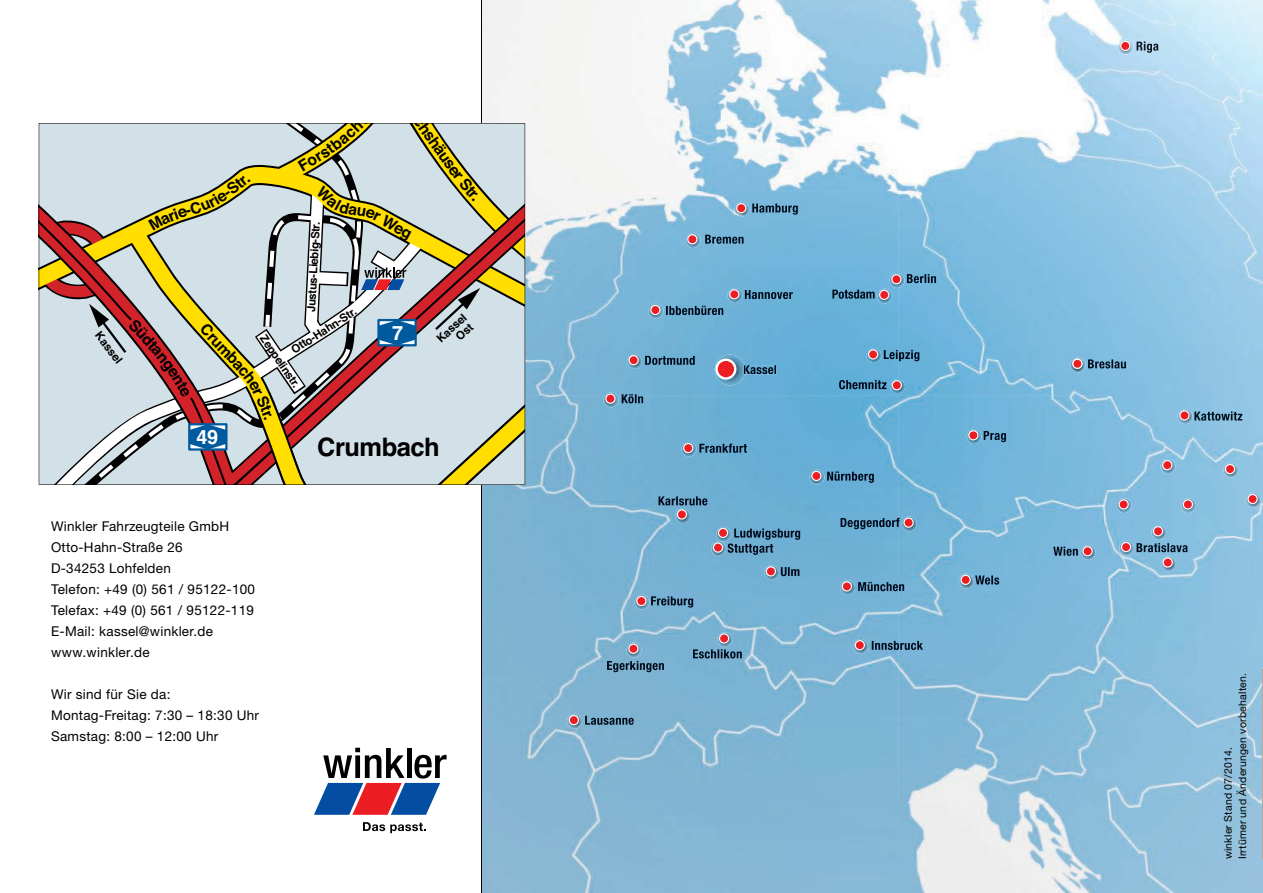
<style>
.page{position:relative;width:1263px;height:893px;background:#fff}
.page>*{position:absolute;margin:0;border:0;box-sizing:border-box;transform-origin:0 0}
.t1{font:700 25.5px "Helvetica";letter-spacing:-.02em;color:#000}
.t2{font:700 19.8px "Helvetica";color:#fff}
.t3{font:700 15.6px "Helvetica";color:#000}
.t4{font:13.5px/21px "Helvetica Neue LTW1 G";letter-spacing:.02em;color:#000}
.t5{font:700 11.4px "Helvetica";color:#000}
.t6{font:10.5px/14.2px "Helvetica Neue LTW1 G";letter-spacing:.02em;color:#000}
</style>
<div class="page">
<img style="left:482px;top:0;width:780px;height:893px">
<img style="left:727px;top:288px;width:15px;height:15px">
<svg style="left:729px;top:289px;width:10px;height:10px"></svg>
<img style="left:745px;top:290px;width:48px;height:9px">
<img style="left:877px;top:289px;width:15px;height:15px">
<svg style="left:879px;top:290px;width:10px;height:10px"></svg>
<img style="left:832px;top:290px;width:43px;height:9px">
<img style="left:907px;top:274px;width:29px;height:9px">
<img style="left:889px;top:273px;width:15px;height:15px">
<svg style="left:891px;top:274px;width:10px;height:10px"></svg>
<img style="left:627px;top:354px;width:15px;height:15px">
<svg style="left:628px;top:355px;width:11px;height:10px"></svg>
<img style="left:649px;top:304px;width:14px;height:15px">
<svg style="left:650px;top:305px;width:10px;height:10px"></svg>
<img style="left:645px;top:356px;width:50px;height:9px">
<img style="left:604px;top:392px;width:15px;height:15px">
<svg style="left:605px;top:393px;width:10px;height:11px"></svg>
<img style="left:622px;top:394px;width:21px;height:9px">
<img style="left:746px;top:365px;width:30px;height:9px">
<img style="left:699px;top:444px;width:48px;height:9px">
<img style="left:681px;top:442px;width:15px;height:15px">
<svg style="left:683px;top:443px;width:10px;height:10px"></svg>
<img style="left:675px;top:508px;width:15px;height:15px">
<svg style="left:677px;top:509px;width:10px;height:11px"></svg>
<img style="left:658px;top:496px;width:49px;height:9px">
<img style="left:734px;top:202px;width:15px;height:15px">
<svg style="left:736px;top:203px;width:10px;height:10px"></svg>
<img style="left:752px;top:203px;width:46px;height:12px">
<img style="left:728px;top:543px;width:45px;height:12px">
<img style="left:711px;top:541px;width:15px;height:15px">
<img style="left:734px;top:528px;width:66px;height:12px">
<img style="left:716px;top:527px;width:15px;height:15px">
<svg style="left:713px;top:528px;width:15px;height:25px"></svg>
<img style="left:827px;top:471px;width:47px;height:12px">
<img style="left:809px;top:470px;width:15px;height:15px">
<svg style="left:811px;top:471px;width:10px;height:10px"></svg>
<img style="left:781px;top:567px;width:18px;height:9px">
<img style="left:764px;top:565px;width:15px;height:15px">
<svg style="left:766px;top:566px;width:10px;height:10px"></svg>
<img style="left:902px;top:516px;width:15px;height:15px">
<svg style="left:903px;top:517px;width:11px;height:11px"></svg>
<img style="left:840px;top:518px;width:59px;height:11px">
<img style="left:959px;top:574px;width:15px;height:14px">
<svg style="left:960px;top:575px;width:24px;height:10px"></svg>
<img style="left:985px;top:575px;width:14px;height:10px">
<img style="left:840px;top:580px;width:15px;height:15px">
<svg style="left:842px;top:581px;width:10px;height:10px"></svg>
<img style="left:858px;top:582px;width:46px;height:9px">
<img style="left:634px;top:595px;width:15px;height:15px">
<svg style="left:636px;top:596px;width:10px;height:10px"></svg>
<img style="left:651px;top:596px;width:42px;height:12px">
<img style="left:627px;top:642px;width:14px;height:15px">
<svg style="left:628px;top:644px;width:10px;height:10px"></svg>
<img style="left:607px;top:661px;width:57px;height:11px">
<img style="left:567px;top:714px;width:15px;height:15px">
<svg style="left:569px;top:715px;width:10px;height:10px"></svg>
<img style="left:585px;top:716px;width:49px;height:9px">
<img style="left:1178px;top:409px;width:14px;height:15px">
<svg style="left:1179px;top:410px;width:10px;height:11px"></svg>
<img style="left:1194px;top:411px;width:48px;height:10px">
<img style="left:966px;top:429px;width:15px;height:15px">
<svg style="left:968px;top:430px;width:10px;height:10px"></svg>
<img style="left:984px;top:431px;width:22px;height:11px">
<img style="left:1118px;top:40px;width:15px;height:15px">
<svg style="left:1120px;top:41px;width:10px;height:10px"></svg>
<img style="left:1136px;top:42px;width:22px;height:11px">
<img style="left:839px;top:380px;width:47px;height:9px">
<img style="left:890px;top:379px;width:15px;height:15px">
<svg style="left:892px;top:380px;width:10px;height:10px"></svg>
<img style="left:1081px;top:545px;width:15px;height:15px">
<svg style="left:1082px;top:546px;width:11px;height:10px"></svg>
<img style="left:1053px;top:547px;width:25px;height:9px">
<img style="left:866px;top:348px;width:15px;height:15px">
<svg style="left:868px;top:349px;width:10px;height:11px"></svg>
<img style="left:884px;top:350px;width:35px;height:11px">
<img style="left:666px;top:306px;width:57px;height:9px">
<img style="left:685px;top:233px;width:15px;height:15px">
<svg style="left:687px;top:234px;width:10px;height:10px"></svg>
<img style="left:705px;top:235px;width:38px;height:9px">
<img style="left:853px;top:639px;width:15px;height:15px">
<svg style="left:855px;top:640px;width:10px;height:10px"></svg>
<img style="left:872px;top:641px;width:51px;height:9px">
<img style="left:1119px;top:541px;width:15px;height:15px">
<svg style="left:1121px;top:542px;width:10px;height:10px"></svg>
<img style="left:1136px;top:543px;width:51px;height:9px">
<img style="left:1117px;top:498px;width:15px;height:15px">
<svg style="left:1118px;top:499px;width:11px;height:11px"></svg>
<img style="left:1160px;top:459px;width:15px;height:15px">
<svg style="left:1162px;top:460px;width:10px;height:10px"></svg>
<img style="left:1181px;top:498px;width:15px;height:15px">
<svg style="left:1183px;top:499px;width:10px;height:11px"></svg>
<img style="left:1151px;top:525px;width:15px;height:15px">
<svg style="left:1153px;top:526px;width:10px;height:10px"></svg>
<img style="left:1161px;top:556px;width:15px;height:15px">
<svg style="left:1162px;top:557px;width:11px;height:11px"></svg>
<img style="left:1223px;top:463px;width:15px;height:15px">
<svg style="left:1225px;top:464px;width:10px;height:10px"></svg>
<img style="left:1246px;top:493px;width:15px;height:15px">
<svg style="left:1247px;top:494px;width:11px;height:10px"></svg>
<img style="left:717px;top:632px;width:15px;height:15px">
<svg style="left:719px;top:633px;width:10px;height:11px"></svg>
<img style="left:693px;top:649px;width:49px;height:9px">
<img style="left:1088px;top:359px;width:38px;height:9px">
<img style="left:1070px;top:357px;width:15px;height:15px">
<svg style="left:1072px;top:359px;width:10px;height:10px"></svg>
<img style="left:715px;top:355px;width:30px;height:30px">
<svg style="left:744px;top:365px;width:2px;height:9px"></svg>
<svg style="left:715px;top:359px;width:21px;height:21px"></svg>
<hr style="left:481px;top:0;width:1px;height:893px;background:#000">
<img style="left:1262px;top:1px;width:1px;height:891px">
<svg style="left:314px;top:748px;width:133px;height:67px"></svg>
<svg style="left:363px;top:822px;width:63px;height:11px"></svg>
<svg style="left:1262px;top:669px;width:1px;height:191px"></svg>
<svg style="left:39px;top:112px;width:486px;height:372px;background:#c6c1b1"></svg>
<p class="t5" style="left:101px;top:330px;width:38px;rotate:52deg">Kassel</p>
<h2 class="t2" style="left:196px;top:429px;width:23px">49</h2>
<p class="t5" style="left:307px;top:312px;width:92px;rotate:-87deg">Justus-Liebig-Str.</p>
<p class="t5" style="left:290px;top:347px;width:77px;rotate:-33deg">Otto-Hahn-Str.</p>
<p class="t5" style="left:267px;top:333px;width:63px;rotate:56deg">Zeppelinstr.</p>
<p class="t3" style="left:423px;top:114px;width:45px;rotate:55deg">chshä</p>
<h2 class="t2" style="left:392px;top:325px;width:13px">7</h2>
<p class="t5" style="left:435px;top:337px;width:38px;rotate:-43deg">Kassel</p>
<h1 class="t1" style="left:317px;top:437px;width:124px">Crumbach</h1>
<p class="t4" style="left:51px;top:516px;width:206px">Winkler Fahrzeugteile GmbH<br>Otto-Hahn-Straße 26<br>D-34253 Lohfelden<br>Telefon: +49 (0) 561 / 95122-100<br>Telefax: +49 (0) 561 / 95122-119<br>E-Mail: kassel@winkler.de www.winkler.de</p>
<p class="t4" style="left:51px;top:684px;width:210px">Wir sind für Sie da:<br>Montag-Freitag: 7:30 – 18:30 Uhr<br>Samstag: 8:00 – 12:00 Uhr</p>
<p class="t6" style="left:1221px;top:859px;width:188px;rotate:-90deg">winkler Stand 07/2014.<br>Irrtümer und Änderungen vorbehalten.</p>
</div>
